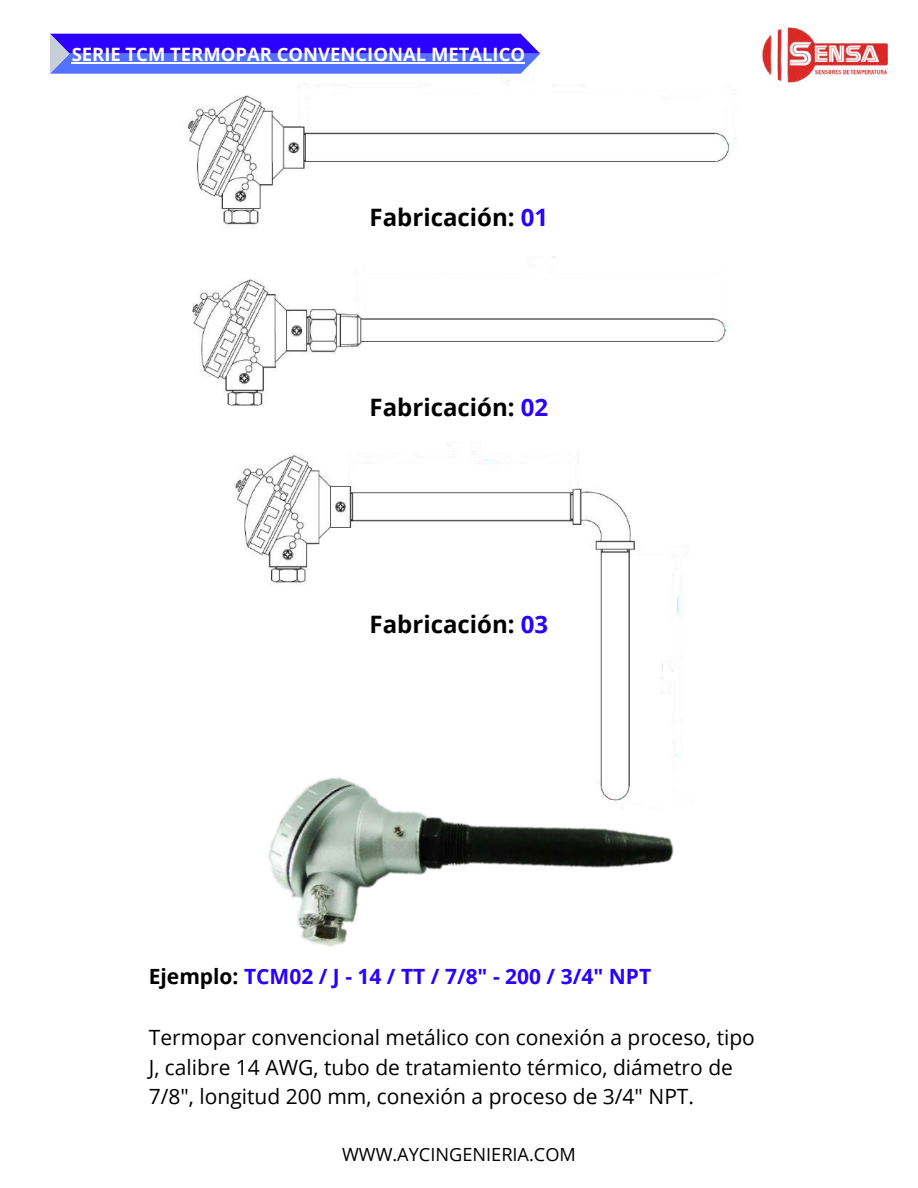
<style>
.page{position:relative;width:918px;height:1188px;background:#fff}
.page>*{position:absolute;margin:0;border:0;box-sizing:border-box;transform-origin:0 0}
.t1{font:700 24px "Open Sans";color:#000}
.t2{font:21px/29.2px "Open Sans";color:#000}
.t3{font:700 21px "Open Sans";color:#2b00ff}
.t4{font:700 18.45px "Open Sans";color:#fff}
.t5{font:18.15px "Open Sans";color:#000}
.s1{color:#2b00ff}
.s2{color:#000}
</style>
<div class="page">
<img style="left:234px;top:442px;width:455px;height:144px">
<img style="left:187px;top:75px;width:550px;height:153px">
<img style="left:192px;top:256px;width:537px;height:150px">
<svg style="left:50px;top:34px;width:490px;height:40px;background:#4b44fe"></svg>
<img style="left:761px;top:27px;width:127px;height:56px">
<img style="left:268px;top:586px;width:425px;height:361px">
<hr style="left:72px;top:62px;width:453px;height:1px;background:#fff">
<p class="t4" style="left:72px;top:41px;width:455px">SERIE TCM TERMOPAR CONVENCIONAL METALICO</p>
<p class="t1" style="left:370px;top:201px;width:180px">Fabricación: <span class="s1">01</span></p>
<p class="t1" style="left:370px;top:391px;width:180px">Fabricación: <span class="s1">02</span></p>
<p class="t1" style="left:370px;top:608px;width:180px">Fabricación: <span class="s1">03</span></p>
<p class="t3" style="left:149px;top:961px;width:504px"><span class="s2">Ejemplo:</span> TCM02 / J - 14 / TT / 7/8" - 200 / 3/4" NPT</p>
<p class="t2" style="left:149px;top:1023px;width:608px">Termopar convencional metálico con conexión a proceso, tipo<br>J, calibre 14 AWG, tubo de tratamiento térmico, diámetro de<br>7/8", longitud 200 mm, conexión a proceso de 3/4" NPT.</p>
<p class="t5" style="left:342px;top:1142px;width:235px">WWW.AYCINGENIERIA.COM</p>
</div>
